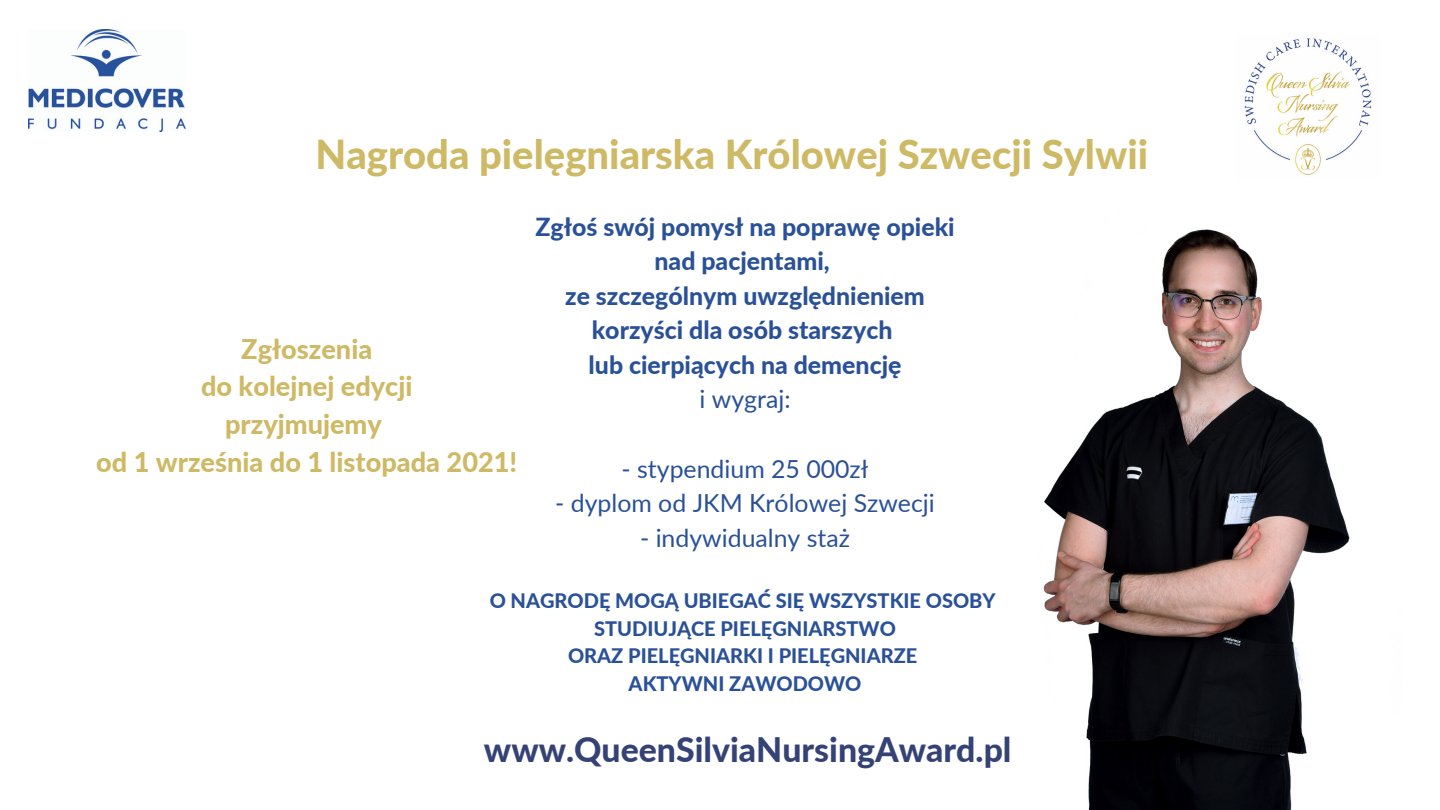
<style>
.page{position:relative;width:1440px;height:810px;background:#fff}
.page>*{position:absolute;margin:0;border:0;box-sizing:border-box;transform-origin:0 0}
.t1{font:800 40px "Lato";color:#ceb965}
.t2{font:800 33.8px "Lato";color:#354275}
.t3{font:800 27.1px "Lato";color:#ceb965}
.t4{font:800 24.9px/34.6px "Lato";color:#2a5198;text-align:center}
.t5{font:24.9px "Lato";color:#2a5198}
.t6{font:800 20px "Lato";color:#2a5198}
</style>
<div class="page">
<img style="left:28px;top:29px;width:158px;height:102px">
<img style="left:1043px;top:229px;width:359px;height:581px">
<img style="left:1244px;top:38px;width:129px;height:138px">
<p class="t1" style="left:315px;top:129px;width:834px">Nagroda pielęgniarska Królowej Szwecji Sylwii</p>
<p class="t4" style="left:535px;top:209px;width:421px">Zgłoś swój pomysł na poprawę opieki nad pacjentami,</p>
<p class="t4" style="left:565px;top:278px;width:361px">ze szczególnym uwzględnieniem korzyści dla osób starszych</p>
<p class="t4" style="left:589px;top:347px;width:314px">lub cierpiących na demencję</p>
<p class="t5" style="left:699px;top:384px;width:93px">i wygraj:</p>
<p class="t3" style="left:241px;top:332px;width:133px">Zgłoszenia</p>
<p class="t3" style="left:201px;top:370px;width:213px">do kolejnej edycji</p>
<p class="t3" style="left:225px;top:407px;width:158px">przyjmujemy</p>
<p class="t3" style="left:96px;top:445px;width:423px">od 1 września do 1 listopada 2021!</p>
<p class="t5" style="left:622px;top:453px;width:248px">- stypendium 25 000zł</p>
<p class="t5" style="left:555px;top:488px;width:381px">- dyplom od JKM Królowej Szwecji</p>
<p class="t5" style="left:640px;top:522px;width:212px">- indywidualny staż</p>
<p class="t6" style="left:490px;top:588px;width:508px">O NAGRODĘ MOGĄ UBIEGAĆ SIĘ WSZYSTKIE OSOBY</p>
<p class="t6" style="left:594px;top:616px;width:303px">STUDIUJĄCE PIELĘGNIARSTWO</p>
<p class="t6" style="left:568px;top:644px;width:351px">ORAZ PIELĘGNIARKI I PIELĘGNIARZE</p>
<p class="t6" style="left:629px;top:671px;width:234px">AKTYWNI ZAWODOWO</p>
<p class="t2" style="left:484px;top:728px;width:529px">www.QueenSilviaNursingAward.pl</p>
</div>
